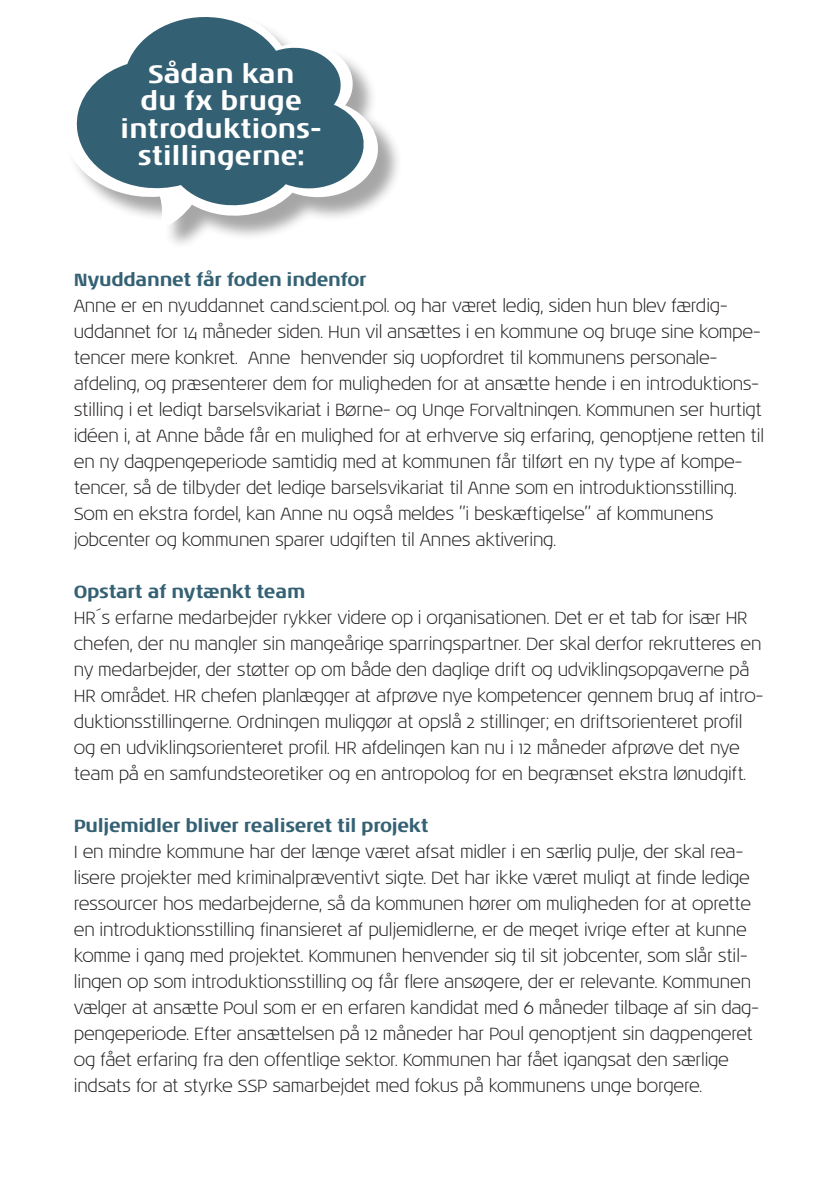
<style>
.page{position:relative;width:840px;height:1191px;background:#fff}
.page>*{position:absolute;margin:0;border:0;box-sizing:border-box;transform-origin:0 0}
.t1{font:700 25.8px/27.6px "Noa LT Std";color:#fff;text-align:center}
.t2{font:300 18px/26px "Noa LT Std";letter-spacing:-.02em;color:#231f20}
.t3{font:700 18px "Noa LT Std";letter-spacing:-.02em;color:#346173}
</style>
<div class="page">
<hr style="left:0;top:0;width:1px;height:1191px;background:#00aaad">
<div style="left:0;top:88px;width:839px;height:1015px;background:#fff"></div>
<div style="left:65px;top:12px;width:337px;height:237px;background:#231f20;opacity:.4"></div>
<svg style="left:65px;top:12px;width:316px;height:212px"></svg>
<svg style="left:71px;top:12px;width:296px;height:196px;fill:#336173"></svg>
<h1 class="t1" style="left:120px;top:60px;width:203px">Sådan kan<br>du fx bruge introduktions&shy;stillingerne:</h1>
<p class="t3" style="left:74px;top:269px;width:294px">Nyuddannet får foden indenfor</p>
<p class="t2" style="left:74px;top:293px;width:691px">Anne er en nyuddannet cand.scient.pol. og har været ledig, siden hun blev færdig&shy;uddannet for 14 måneder siden. Hun vil ansættes i en kommune og bruge sine kompe&shy;tencer mere konkret. Anne henvender sig uopfordret til kommunens personale&shy;afdeling, og præsenterer dem for muligheden for at ansætte hende i en introduktions&shy;stilling i et ledigt barselsvikariat i Børne- og Unge Forvaltningen. Kommunen ser hurtigt idéen i, at Anne både får en mulighed for at erhverve sig erfaring, genoptjene retten til en ny dagpengeperiode samtidig med at kommunen får tilført en ny type af kompe&shy;tencer, så de tilbyder det ledige barselsvikariat til Anne som en introduktionsstilling.<br>Som en ekstra fordel, kan Anne nu også meldes ”i beskæftigelse” af kommunens jobcenter og kommunen sparer udgiften til Annes aktivering.</p>
<p class="t3" style="left:74px;top:581px;width:233px">Opstart af nytænkt team</p>
<p class="t2" style="left:74px;top:605px;width:691px">HR´s erfarne medarbejder rykker videre op i organisationen. Det er et tab for især HR chefen, der nu mangler sin mangeårige sparringspartner. Der skal derfor rekrutteres en ny medarbejder, der støtter op om både den daglige drift og udviklingsopgaverne på HR området. HR chefen planlægger at afprøve nye kompetencer gennem brug af intro&shy;duktionsstillingerne. Ordningen muliggør at opslå 2 stillinger; en driftsorienteret profil og en udviklingsorienteret profil. HR afdelingen kan nu i 12 måneder afprøve det nye team på en samfundsteoretiker og en antropolog for en begrænset ekstra lønudgift.</p>
<p class="t3" style="left:74px;top:815px;width:356px">Puljemidler bliver realiseret til projekt</p>
<p class="t2" style="left:74px;top:839px;width:686px">I en mindre kommune har der længe været afsat midler i en særlig pulje, der skal rea&shy;lisere projekter med kriminalpræventivt sigte. Det har ikke været muligt at finde ledige ressourcer hos medarbejderne, så da kommunen hører om muligheden for at oprette en introduktionsstilling finansieret af puljemidlerne, er de meget ivrige efter at kunne komme i gang med projektet. Kommunen henvender sig til sit jobcenter, som slår stil&shy;lingen op som introduktionsstilling og får flere ansøgere, der er relevante. Kommunen vælger at ansætte Poul som er en erfaren kandidat med 6 måneder tilbage af sin dag&shy;pengeperiode. Efter ansættelsen på 12 måneder har Poul genoptjent sin dagpengeret og fået erfaring fra den offentlige sektor. Kommunen har fået igangsat den særlige indsats for at styrke SSP samarbejdet med fokus på kommunens unge borgere.</p>
</div>
